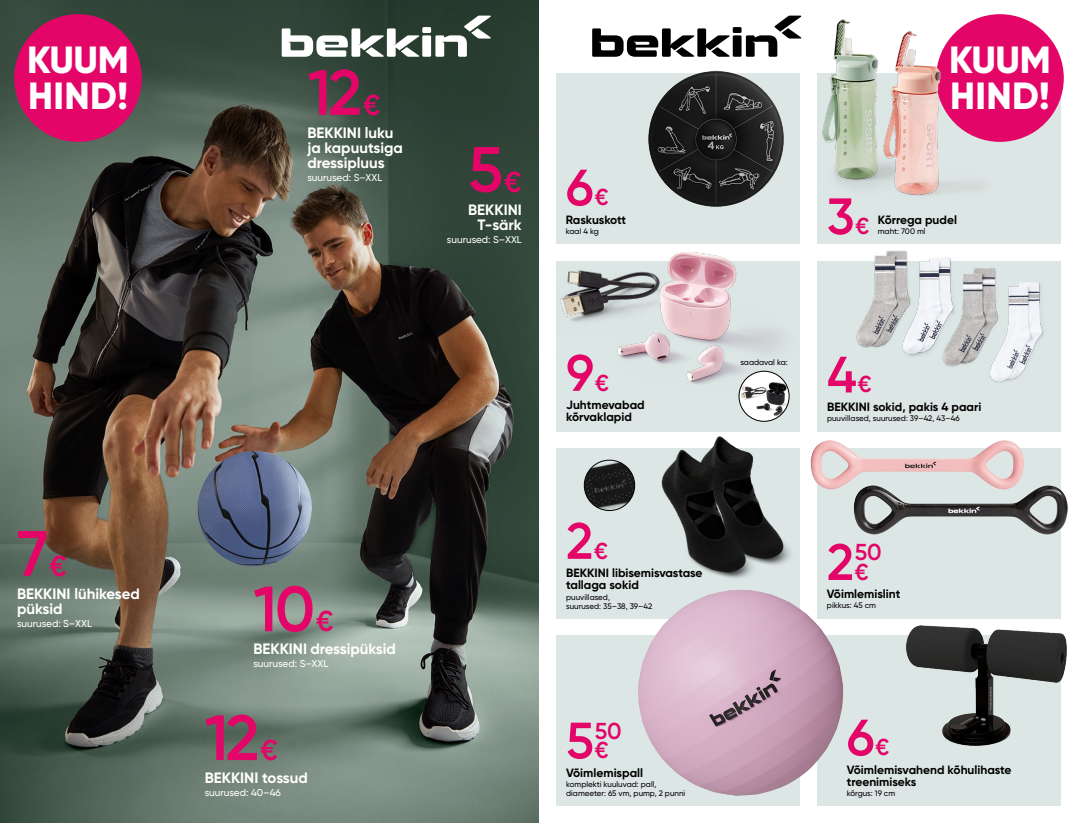
<style>
.page{position:relative;width:1078px;height:823px;background:#fff}
.page>*{position:absolute;margin:0;border:0;box-sizing:border-box;transform-origin:0 0}
.t1{font:600 63.8px/128.7px "Gilroy";color:#e30567}
.t2{font:600 51px "Gilroy";color:#e30567}
.t3{font:800 37.8px/36.2px "Gilroy";color:#fff}
.t4{font:600 23px/19.6px "Gilroy";color:#e30567}
.t5{font:700 15px/15px "Gilroy";color:#fff}
.t6{font:700 12px/12px "Gilroy";color:#000}
.t7{font:500 10px "Gilroy";color:#fff}
.t8{font:500 8px/9px "Gilroy";color:#000}
.s1{font-size:28.8px}
.s2{font-size:23px}
.s3{font-size:51px}
</style>
<div class="page">
<div style="left:556px;top:74px;width:243px;height:170px;background:#dce6e5"></div>
<div style="left:816px;top:74px;width:244px;height:170px;background:#dce6e5"></div>
<div style="left:556px;top:261px;width:243px;height:170px;background:#dce6e5"></div>
<div style="left:816px;top:261px;width:244px;height:170px;background:#dce6e5"></div>
<div style="left:556px;top:448px;width:243px;height:170px;background:#dce6e5"></div>
<div style="left:816px;top:448px;width:244px;height:170px;background:#dce6e5"></div>
<div style="left:556px;top:635px;width:243px;height:170px;background:#dce6e5"></div>
<div style="left:816px;top:635px;width:244px;height:170px;background:#dce6e5"></div>
<img style="left:0;top:0;width:539px;height:822px">
<img style="left:738px;top:371px;width:51px;height:50px;border-radius:25px">
<img style="left:584px;top:460px;width:50px;height:50px;border-radius:25px">
<div style="left:583px;top:459px;width:52px;height:51px;border:1px solid #000;border-radius:50%"></div>
<img style="left:632px;top:37px;width:163px;height:170px">
<img style="left:795px;top:15px;width:72px;height:201px">
<img style="left:560px;top:252px;width:240px;height:156px">
<img style="left:856px;top:255px;width:26px;height:93px">
<img style="left:882px;top:250px;width:51px;height:106px">
<img style="left:933px;top:257px;width:48px;height:110px">
<img style="left:981px;top:267px;width:80px;height:165px">
<img style="left:631px;top:431px;width:190px;height:128px">
<img style="left:789px;top:432px;width:235px;height:69px">
<img style="left:832px;top:476px;width:236px;height:70px">
<img style="left:623px;top:559px;width:224px;height:247px">
<img style="left:884px;top:616px;width:183px;height:157px">
<div style="left:935px;top:14px;width:128px;height:128px;background:#e30567;border-radius:50%"></div>
<div style="left:14px;top:14px;width:128px;height:128px;background:#e30567;border-radius:50%"></div>
<img style="left:867px;top:14px;width:141px;height:182px">
<div style="left:732px;top:27px;width:9px;height:6px;background:#000"></div>
<svg style="left:592px;top:28px;width:137px;height:29px"></svg>
<div style="left:732px;top:35px;width:9px;height:22px;background:#000"></div>
<svg style="left:745px;top:16px;width:56px;height:41px"></svg>
<div style="left:422px;top:27px;width:9px;height:6px;background:#fff"></div>
<svg style="left:282px;top:28px;width:137px;height:29px"></svg>
<div style="left:422px;top:35px;width:9px;height:22px;background:#fff"></div>
<svg style="left:435px;top:16px;width:55px;height:41px"></svg>
<h3 class="t3" style="left:27px;top:41px;width:103px">KUUM<br>HIND!</h3>
<h1 class="t1" style="left:17px;top:488px;width:51px">7<span class="s1">€</span></h1>
<p class="t5" style="left:17px;top:585px;width:124px">BEKKINI lühikesed püksid</p>
<p class="t7" style="left:17px;top:616px;width:76px">suurused: S–XXL</p>
<h1 class="t1" style="left:307px;top:28px;width:75px">12<span class="s1">€</span></h1>
<p class="t5" style="left:307px;top:125px;width:97px">BEKKINI luku ja kapuutsiga dressipluus</p>
<p class="t7" style="left:307px;top:171px;width:76px">suurused: S–XXL</p>
<h1 class="t1" style="left:205px;top:543px;width:130px;text-indent:49px">10<span class="s1">€<br></span>12<span class="s1">€</span></h1>
<p class="t5" style="left:253px;top:641px;width:144px">BEKKINI dressipüksid</p>
<p class="t7" style="left:253px;top:657px;width:76px">suurused: S–XXL</p>
<p class="t5" style="left:205px;top:769px;width:105px">BEKKINI tossud</p>
<p class="t7" style="left:205px;top:785px;width:78px">suurused: 40–46</p>
<h1 class="t1" style="left:468px;top:104px;width:55px">5<span class="s1">€</span></h1>
<p class="t5" style="left:468px;top:202px;width:55px;text-align:right">BEKKINI<br>T-särk</p>
<p class="t7" style="left:447px;top:233px;width:76px">suurused: S–XXL</p>
<h2 class="t2" style="left:565px;top:156px;width:44px">6<span class="s2">€</span></h2>
<p class="t6" style="left:565px;top:213px;width:62px">Raskuskott</p>
<p class="t8" style="left:565px;top:227px;width:34px">kaal 4 kg</p>
<h3 class="t3" style="left:948px;top:41px;width:103px">KUUM<br>HIND!</h3>
<h2 class="t2" style="left:826px;top:184px;width:44px">3<span class="s2">€</span></h2>
<p class="t6" style="left:877px;top:213px;width:81px">Kõrrega pudel</p>
<p class="t8" style="left:877px;top:227px;width:49px">maht: 700 ml</p>
<h2 class="t2" style="left:566px;top:341px;width:44px">9<span class="s2">€</span></h2>
<p class="t6" style="left:566px;top:398px;width:80px">Juhtmevabad kõrvaklapid</p>
<p class="t8" style="left:740px;top:357px;width:49px">saadaval ka:</p>
<h2 class="t2" style="left:566px;top:509px;width:43px">2<span class="s2">€</span></h2>
<p class="t6" style="left:566px;top:566px;width:138px">BEKKINI libisemisvastase tallaga sokid</p>
<p class="t8" style="left:566px;top:592px;width:88px">puuvillased,<br>suurused: 35–38, 39–42</p>
<h2 class="t2" style="left:826px;top:343px;width:46px">4<span class="s2">€</span></h2>
<p class="t6" style="left:826px;top:400px;width:156px">BEKKINI sokid, pakis 4 paari</p>
<p class="t8" style="left:826px;top:413px;width:134px">puuvillased, suurused: 39–42, 43–46</p>
<h3 class="t4" style="left:854px;top:542px;width:28px;text-indent:-28px"><span class="s3">2</span>50 €</h3>
<p class="t6" style="left:826px;top:587px;width:75px">Võimlemislint</p>
<p class="t8" style="left:826px;top:600px;width:50px">pikkus: 45 cm</p>
<h3 class="t4" style="left:594px;top:720px;width:28px;text-indent:-29px"><span class="s3">5</span>50 €</h3>
<h2 class="t2" style="left:846px;top:705px;width:44px">6<span class="s2">€</span></h2>
<p class="t6" style="left:566px;top:766px;width:78px">Võimlemispall</p>
<p class="t8" style="left:566px;top:779px;width:121px">komplekti kuuluvad: pall, diameeter: 65 vm, pump, 2 punni</p>
<p class="t6" style="left:846px;top:763px;width:166px">Võimlemisvahend kõhulihaste treenimiseks</p>
<p class="t8" style="left:846px;top:788px;width:50px">kõrgus: 19 cm</p>
</div>
